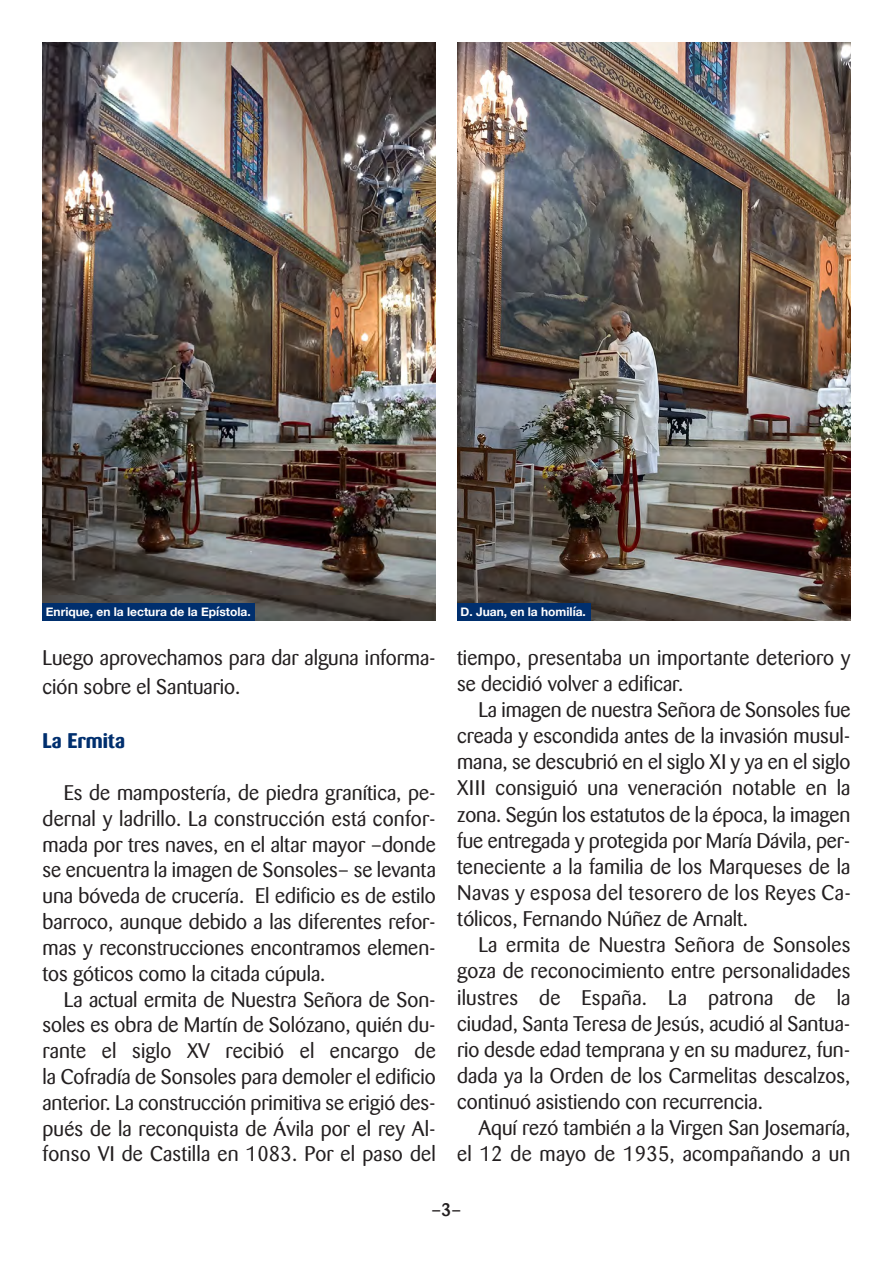
<style>
.page{position:relative;width:893px;height:1263px;background:#fff}
.page>*{position:absolute;margin:0;border:0;box-sizing:border-box;transform-origin:0 0}
.t1{font:21px/26.1px "Barmeno";color:#231f20;text-align:justify}
.t2{font:700 21px "Barmeno";color:#002f6e}
.t3{font:500 18px "Barmeno";color:#231f20}
.t4{font:700 12px "Helvetica Neue";color:#fff}
</style>
<div class="page">
<img style="left:43px;top:43px;width:393px;height:577px">
<img style="left:457px;top:43px;width:393px;height:578px">
<div style="left:43px;top:604px;width:212px;height:17px;background:#002f6e"></div>
<div style="left:457px;top:604px;width:134px;height:17px;background:#002f6e"></div>
<p class="t4" style="left:46px;top:604px;width:206px">Enrique, en la lectura de la Epístola.</p>
<p class="t4" style="left:460px;top:604px;width:127px">D. Juan, en la homilía.</p>
<p class="t1" style="left:43px;top:645px;width:395px;line-height:29px">Luego aprovechamos para dar alguna informa&shy;ción sobre el Santuario.</p>
<p class="t2" style="left:43px;top:732px;width:84px">La Ermita</p>
<p class="t1" style="left:43px;top:781px;width:395px;text-indent:21px">Es de mampostería, de piedra granítica, pe&shy;dernal y ladrillo. La construcción está confor&shy;mada por tres naves, en el altar mayor –donde se encuentra la imagen de Sonsoles– se levanta una bóveda de crucería. El edificio es de estilo barroco, aunque debido a las diferentes refor&shy;mas y reconstrucciones encontramos elemen&shy;tos góticos como la citada cúpula.</p>
<p class="t1" style="left:43px;top:988px;width:395px;text-indent:21px">La actual ermita de Nuestra Señora de Son&shy;soles es obra de Martín de Solózano, quién du&shy;rante el siglo XV recibió el encargo de la Cofradía de Sonsoles para demoler el edificio anterior. La construcción primitiva se erigió des&shy;pués de la reconquista de Ávila por el rey Al&shy;fonso VI de Castilla en 1083. Por el paso del</p>
<p class="t1" style="left:457px;top:646px;width:395px">tiempo, presentaba un importante deterioro y se decidió volver a edificar.</p>
<p class="t1" style="left:457px;top:698px;width:395px;text-indent:21px">La imagen de nuestra Señora de Sonsoles fue creada y escondida antes de la invasión musul&shy;mana, se descubrió en el siglo XI y ya en el siglo XIII consiguió una veneración notable en la zona. Según los estatutos de la época, la imagen fue entregada y protegida por María Dávila, per&shy;teneciente a la familia de los Marqueses de la Navas y esposa del tesorero de los Reyes Ca&shy;tólicos, Fernando Núñez de Arnalt.</p>
<p class="t1" style="left:457px;top:934px;width:395px;text-indent:21px">La ermita de Nuestra Señora de Sonsoles goza de reconocimiento entre personalidades ilustres de España. La patrona de la ciudad, Santa Teresa de Jesús, acudió al Santua&shy;rio desde edad temprana y en su madurez, fun&shy;dada ya la Orden de los Carmelitas descalzos, continuó asistiendo con recurrencia.</p>
<p class="t1" style="left:457px;top:1117px;width:395px;text-align:right">Aquí rezó también a la Virgen San Josemaría,<br>el 12 de mayo de 1935, acompañando a un</p>
<p class="t3" style="left:431px;top:1202px;width:31px">–3–</p>
</div>
